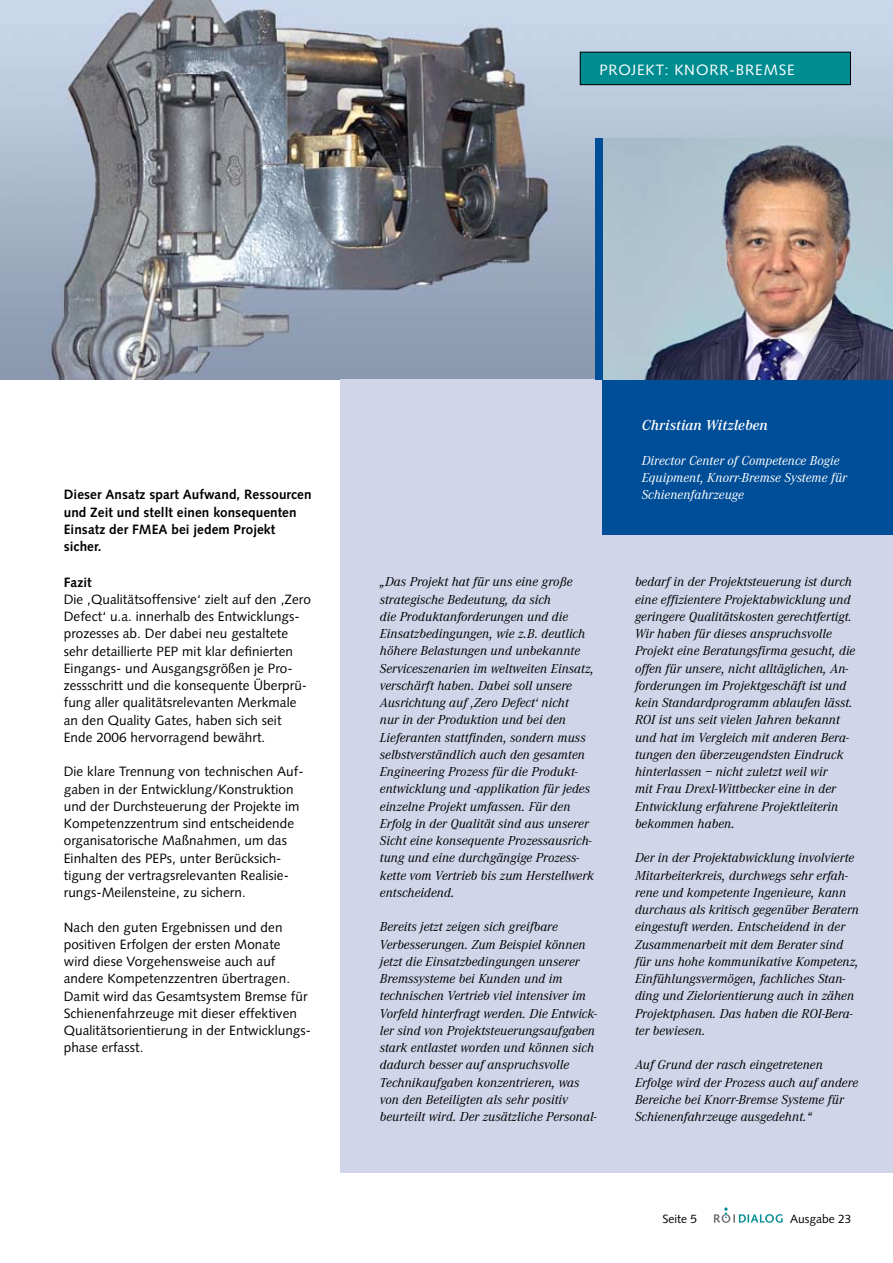
<style>
.page{position:relative;width:893px;height:1263px;background:#fff}
.page>*{position:absolute;margin:0;border:0;box-sizing:border-box;transform-origin:0 0}
.t1{font:15px "Syntax";letter-spacing:.06em;color:#fff}
.t2{font:italic 15px "CA Dem";letter-spacing:.01em;color:#fff}
.t3{font:italic 13.5px/17.2px "CA Reg";letter-spacing:.005em;color:#000}
.t4{font:13.5px/17.2px "Syntax";letter-spacing:.005em;color:#000}
.t5{font:700 13.5px/17.2px "Syntax";letter-spacing:.005em;color:#000}
.t6{font:italic 13.5px/17.2px "CA Reg";letter-spacing:.005em;color:#fff}
.t7{font:12px "Syntax";color:#000}
</style>
<div class="page">
<svg style="left:714px;top:1207px;width:69px;height:16px"></svg>
<img style="left:0;top:0;width:893px;height:380px">
<div style="left:580px;top:52px;width:270px;height:33px;background:#008d92"></div>
<div style="left:580px;top:52px;width:271px;height:33px;border:1px solid #000"></div>
<div style="left:341px;top:380px;width:552px;height:793px;background:#d1d5e9"></div>
<div style="left:602px;top:378px;width:291px;height:157px;background:#004e98"></div>
<img style="left:602px;top:138px;width:291px;height:242px">
<div style="left:595px;top:138px;width:7px;height:242px;background:#004e98"></div>
<p class="t1" style="left:600px;top:61px;width:197px">PROJEKT: KNORR-BREMSE</p>
<p class="t5" style="left:64px;top:486px;width:249px">Dieser Ansatz spart Aufwand, Ressourcen und Zeit und stellt einen konsequenten<br>Einsatz der FMEA bei jedem Projekt sicher.</p>
<p class="t5" style="left:64px;top:573px;width:30px">Fazit</p>
<p class="t4" style="left:64px;top:591px;width:249px">Die ‚Qualitätsoffensive‘ zielt auf den ‚Zero Defect‘ u.a. innerhalb des Entwicklungs&shy;prozesses ab. Der dabei neu gestaltete sehr detaillierte PEP mit klar definierten Eingangs- und Ausgangsgrößen je Pro&shy;zessschritt und die konsequente Überprü&shy;fung aller qualitätsrelevanten Merkmale an den Quality Gates, haben sich seit Ende 2006 hervorragend bewährt.</p>
<p class="t4" style="left:64px;top:763px;width:241px">Die klare Trennung von technischen Auf&shy;gaben in der Entwicklung/Konstruktion und der Durchsteuerung der Projekte im Kompetenzzentrum sind entscheidende organisatorische Maßnahmen, um das Einhalten des PEPs, unter Berücksich&shy;tigung der vertragsrelevanten Realisie&shy;rungs-Meilensteine, zu sichern.</p>
<p class="t4" style="left:64px;top:918px;width:249px">Nach den guten Ergebnissen und den positiven Erfolgen der ersten Monate<br>wird diese Vorgehensweise auch auf andere Kompetenzzentren übertragen.<br>Damit wird das Gesamtsystem Bremse für Schienenfahrzeuge mit dieser effektiven Qualitätsorientierung in der Entwicklungs&shy;phase erfasst.</p>
<p class="t3" style="left:380px;top:573px;width:216px">„Das Projekt hat für uns eine große strategische Bedeutung, da sich<br>die Produktanforderungen und die Einsatzbedingungen, wie z.B. deutlich höhere Belastungen und unbekannte Serviceszenarien im weltweiten Einsatz, verschärft haben. Dabei soll unsere Ausrichtung auf ‚Zero Defect‘ nicht<br>nur in der Produktion und bei den Lieferanten stattfinden, sondern muss selbstverständlich auch den gesamten Engineering Prozess für die Produkt&shy;entwicklung und -applikation für jedes einzelne Projekt umfassen. Für den Erfolg in der Qualität sind aus unserer Sicht eine konsequente Prozessausrich&shy;tung und eine durchgängige Prozess&shy;kette vom Vertrieb bis zum Herstellwerk entscheidend.</p>
<p class="t3" style="left:380px;top:918px;width:219px">Bereits jetzt zeigen sich greifbare Verbesserungen. Zum Beispiel können jetzt die Einsatzbedingungen unserer Bremssysteme bei Kunden und im technischen Vertrieb viel intensiver im Vorfeld hinterfragt werden. Die Entwick&shy;ler sind von Projektsteuerungsaufgaben stark entlastet worden und können sich dadurch besser auf anspruchsvolle Technikaufgaben konzentrieren, was von den Beteiligten als sehr positiv beurteilt wird. Der zusätzliche Personal-</p>
<p class="t2" style="left:642px;top:417px;width:128px">Christian Witzleben</p>
<p class="t6" style="left:642px;top:452px;width:207px">Director Center of Competence Bogie<br>Equipment, Knorr-Bremse Systeme für<br>Schienenfahrzeuge</p>
<p class="t3" style="left:635px;top:573px;width:222px">bedarf in der Projektsteuerung ist durch eine effizientere Projektabwicklung und geringere Qualitätskosten gerechtfertigt.<br>Wir haben für dieses anspruchsvolle Projekt eine Beratungsfirma gesucht, die offen für unsere, nicht alltäglichen, An&shy;forderungen im Projektgeschäft ist und kein Standardprogramm ablaufen lässt.<br>ROI ist uns seit vielen Jahren bekannt und hat im Vergleich mit anderen Bera&shy;tungen den überzeugendsten Eindruck hinterlassen – nicht zuletzt weil wir<br>mit Frau Drexl-Wittbecker eine in der Entwicklung erfahrene Projektleiterin bekommen haben.</p>
<p class="t3" style="left:635px;top:849px;width:226px">Der in der Projektabwicklung involvierte Mitarbeiterkreis, durchwegs sehr erfah&shy;rene und kompetente Ingenieure, kann durchaus als kritisch gegenüber Beratern eingestuft werden. Entscheidend in der Zusammenarbeit mit dem Berater sind für uns hohe kommunikative Kompetenz, Einfühlungsvermögen, fachliches Stan&shy;ding und Zielorientierung auch in zähen Projektphasen. Das haben die ROI-Bera&shy;ter bewiesen.</p>
<p class="t3" style="left:635px;top:1056px;width:225px">Auf Grund der rasch eingetretenen Erfolge wird der Prozess auch auf andere Bereiche bei Knorr-Bremse Systeme für Schienenfahrzeuge ausgedehnt.“</p>
<p class="t7" style="left:663px;top:1211px;width:26px">Seite</p>
<p class="t7" style="left:790px;top:1211px;width:63px">Ausgabe 23</p>
</div>
